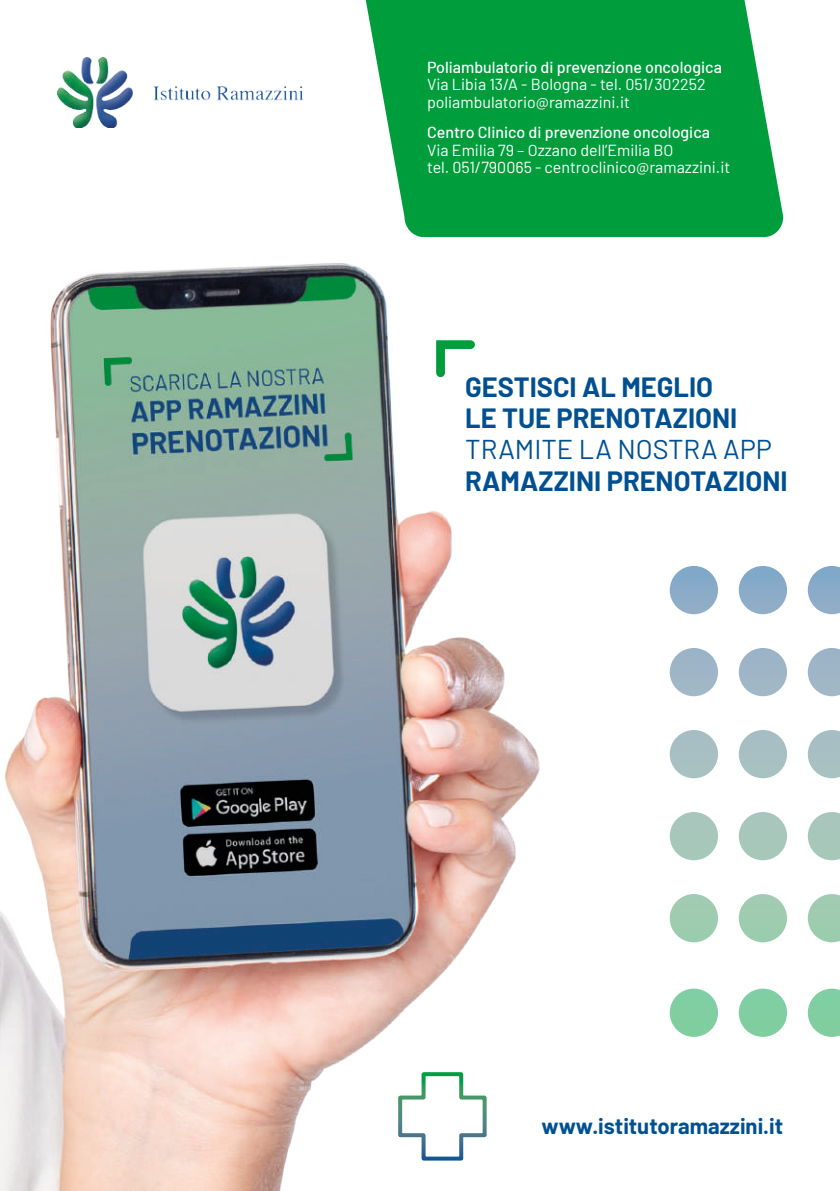
<style>
.page{position:relative;width:840px;height:1191px;background:#fff}
.page>*{position:absolute;margin:0;border:0;box-sizing:border-box;transform-origin:0 0}
.t1{font:700 27.2px/31.2px "Barlow";color:#005091}
.t2{font:27.2px "Barlow";color:#005091}
.t3{font:700 22px "Barlow";color:#005091}
.t4{font:16px/17.4px "Barlow";color:#fff}
.t5{font:500 16px "Barlow";color:#fff}
</style>
<div class="page">
<svg style="left:365px;top:0;width:417px;height:237px;background:#17a64f"></svg>
<img style="left:57px;top:57px;width:246px;height:71px">
<img style="left:0;top:263px;width:540px;height:928px">
<svg style="left:431px;top:336px;width:48px;height:45px"></svg>
<svg style="left:669px;top:566px;width:170px;height:471px"></svg>
<p class="t5" style="left:427px;top:55px;width:296px">Poliambulatorio di prevenzione oncologica</p>
<p class="t4" style="left:427px;top:74px;width:280px">Via Libia 13/A - Bologna - tel. 051/302252 poliambulatorio@ramazzini.it</p>
<p class="t5" style="left:427px;top:121px;width:284px">Centro Clinico di prevenzione oncologica</p>
<p class="t4" style="left:427px;top:140px;width:304px">Via Emilia 79 – Ozzano dell’Emilia BO<br>tel. 051/790065 - centroclinico@ramazzini.it</p>
<h1 class="t1" style="left:465px;top:369px;width:273px">GESTISCI AL MEGLIO<br>LE TUE PRENOTAZIONI</h1>
<h1 class="t2" style="left:465px;top:430px;width:308px">TRAMITE LA NOSTRA APP</h1>
<h1 class="t1" style="left:465px;top:463px;width:324px">RAMAZZINI PRENOTAZIONI</h1>
<h2 class="t3" style="left:541px;top:1110px;width:243px">www.istitutoramazzini.it</h2>
</div>
